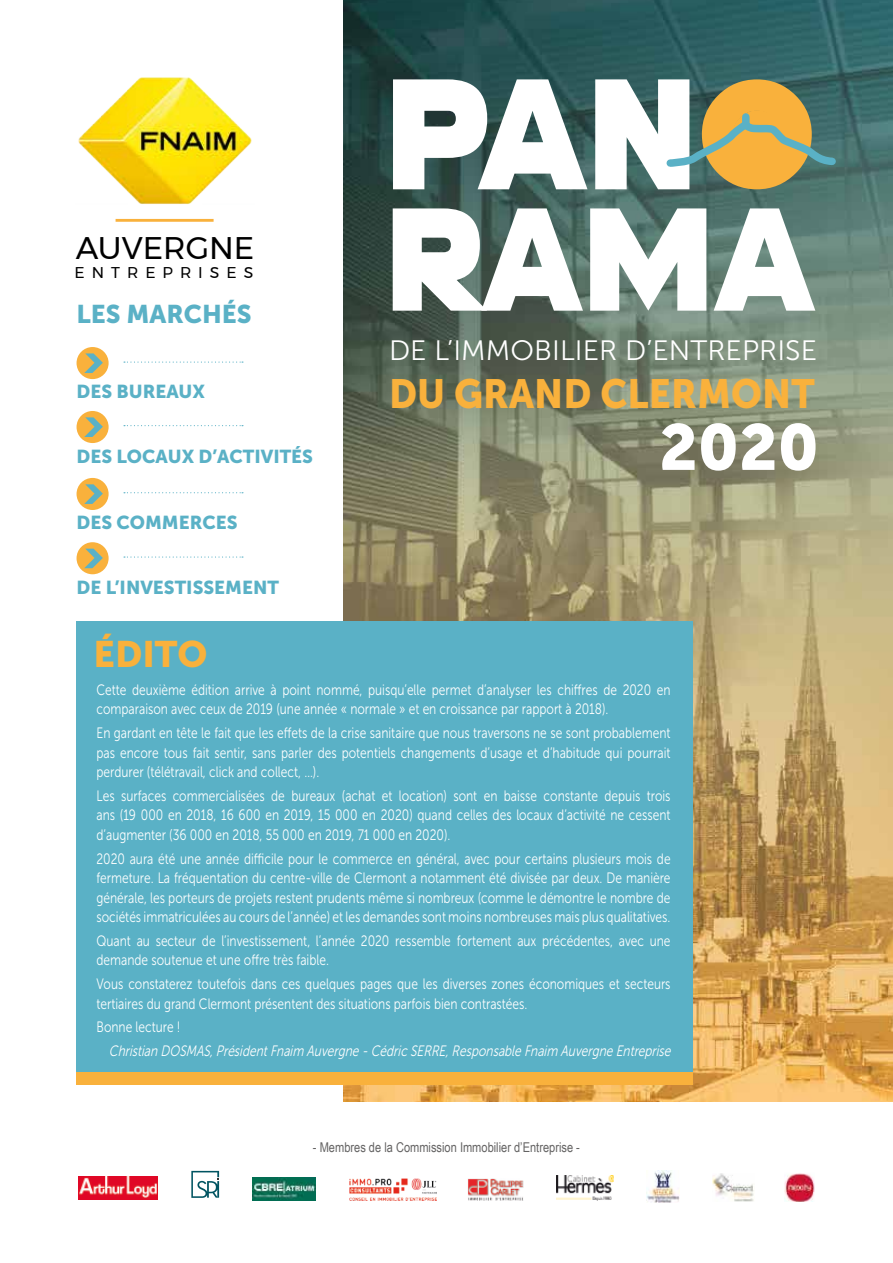
<style>
.page{position:relative;width:893px;height:1263px;background:#fff}
.page>*{position:absolute;margin:0;border:0;box-sizing:border-box;transform-origin:0 0}
.t1{font:160.8px "Modern Machine";color:#fff}
.t2{font:149.55px "Modern Machine";color:#fff}
.t3{font:64.35px "Museo Sans 900";color:#fff}
.t4{font:40.5px "Museo Sans 900";letter-spacing:.005em;color:#f9b13c;scale:.93 1}
.t5{font:36.6px "Museo Sans 900";color:#f9b13c}
.t6{font:31.2px "Montserrat";color:#000}
.t7{font:28.05px "Museo Sans 300";letter-spacing:.005em;color:#fff}
.t8{font:25.5px "Museo Sans 900";color:#5ab1c6}
.t9{font:18.6px "Museo Sans 900";color:#5ab1c6}
.t10{font:15.6px "Montserrat";letter-spacing:.45em;color:#000}
.t11{font:15px/19.5px "Museo Sans 300";color:#fff;scale:.8 1}
.t12{font:italic 15px "Museo Sans 300";color:#fff;scale:.8 1}
.t13{font:13.5px "Arial Narrow";color:#646363}
.s1{color:#f9b13c}
</style>
<div class="page">
<img style="left:344px;top:0;width:549px;height:1101px">
<svg style="left:732px;top:110px;width:51px;height:51px"></svg>
<div style="left:77px;top:621px;width:616px;height:462px;background:#5ab1c6"></div>
<div style="left:77px;top:1072px;width:616px;height:13px;background:#f9b13c"></div>
<svg style="left:663px;top:114px;width:177px;height:57px;background:#5e7e6e"></svg>
<div style="left:742px;top:117px;width:8px;height:8px;background:#5ab1c6"></div>
<div style="left:77px;top:347px;width:32px;height:32px;background:#f9b13c;border-radius:50%"></div>
<svg style="left:84px;top:353px;width:19px;height:20px"></svg>
<svg style="left:124px;top:361px;width:119px;height:2px"></svg>
<div style="left:77px;top:478px;width:32px;height:32px;background:#f9b13c;border-radius:50%"></div>
<svg style="left:84px;top:484px;width:19px;height:20px"></svg>
<svg style="left:124px;top:492px;width:119px;height:1px"></svg>
<div style="left:77px;top:542px;width:32px;height:32px;background:#f9b13c;border-radius:50%"></div>
<svg style="left:84px;top:549px;width:19px;height:19px"></svg>
<svg style="left:124px;top:556px;width:119px;height:2px"></svg>
<div style="left:77px;top:411px;width:32px;height:32px;background:#f9b13c;border-radius:50%"></div>
<svg style="left:84px;top:417px;width:19px;height:20px"></svg>
<svg style="left:124px;top:425px;width:119px;height:1px"></svg>
<img style="left:78px;top:1176px;width:80px;height:24px">
<img style="left:253px;top:1177px;width:63px;height:23px">
<img style="left:556px;top:1176px;width:58px;height:24px">
<img style="left:712px;top:1173px;width:42px;height:28px">
<img style="left:349px;top:1179px;width:87px;height:21px">
<img style="left:646px;top:1170px;width:34px;height:33px">
<img style="left:784px;top:1173px;width:31px;height:28px">
<img style="left:468px;top:1179px;width:55px;height:21px">
<svg style="left:191px;top:1171px;width:28px;height:27px"></svg>
<img style="left:78px;top:77px;width:174px;height:127px">
<hr style="left:116px;top:219px;width:98px;height:3px;background:#f9b13c">
<hr style="left:0;top:0;width:1px;height:391px;background:#587774">
<h3 class="t6" style="left:76px;top:224px;width:180px">AUVERGNE</h3>
<p class="t10" style="left:75px;top:261px;width:180px">ENTREPRISES</p>
<h3 class="t8" style="left:77px;top:300px;width:177px">LES MARCHÉS</h3>
<p class="t9" style="left:77px;top:381px;width:130px">DES BUREAUX</p>
<p class="t9" style="left:77px;top:446px;width:238px">DES LOCAUX D’ACTIVITÉS</p>
<p class="t9" style="left:77px;top:512px;width:163px">DES COMMERCES</p>
<p class="t9" style="left:77px;top:576px;width:204px">DE L’INVESTISSEMENT</p>
<h3 class="t5" style="left:94px;top:634px;width:115px">ÉDITO</h3>
<h1 class="t1" style="left:389px;top:24px;width:428px">PAN<span class="s1">O</span></h1>
<h2 class="t2" style="left:389px;top:157px;width:431px">RAMA</h2>
<h3 class="t7" style="left:389px;top:335px;width:430px">DE L’IMMOBILIER D’ENTREPRISE</h3>
<h3 class="t4" style="left:389px;top:371px;width:459px">DU GRAND CLERMONT</h3>
<h3 class="t3" style="left:659px;top:411px;width:161px">2020</h3>
<p class="t11" style="left:97px;top:680px;width:719px">Cette deuxième édition arrive à point nommé, puisqu’elle permet d’analyser les chiffres de 2020 en comparaison avec ceux de 2019 (une année « normale » et en croissance par rapport à 2018).</p>
<p class="t11" style="left:97px;top:723px;width:719px;text-align:justify">En gardant en tête le fait que les effets de la crise sanitaire que nous traversons ne se sont probablement pas encore tous fait sentir, sans parler des potentiels changements d’usage et d’habitude qui pourrait perdurer (télétravail, click and collect, …).</p>
<p class="t11" style="left:97px;top:786px;width:719px;text-align:justify">Les surfaces commercialisées de bureaux (achat et location) sont en baisse constante depuis trois ans (19 000 en 2018, 16 600 en 2019, 15 000 en 2020) quand celles des locaux d’activité ne cessent d’augmenter (36 000 en 2018, 55 000 en 2019, 71 000 en 2020).</p>
<p class="t11" style="left:97px;top:849px;width:719px;text-align:justify">2020 aura été une année difficile pour le commerce en général, avec pour certains plusieurs mois de fermeture. La fréquentation du centre-ville de Clermont a notamment été divisée par deux. De manière générale, les porteurs de projets restent prudents même si nombreux (comme le démontre le nombre de sociétés immatriculées au cours de l’année) et les demandes sont moins nombreuses mais plus qualitatives.</p>
<p class="t11" style="left:97px;top:931px;width:719px">Quant au secteur de l’investissement, l’année 2020 ressemble fortement aux précédentes, avec une demande soutenue et une offre très faible.</p>
<p class="t11" style="left:97px;top:974px;width:719px">Vous constaterez toutefois dans ces quelques pages que les diverses zones économiques et secteurs tertiaires du grand Clermont présentent des situations parfois bien contrastées.</p>
<p class="t11" style="left:97px;top:1017px;width:107px">Bonne lecture !</p>
<p class="t12" style="left:109px;top:1043px;width:708px">Christian DOSMAS,PrésidentFnaim Auvergne -Cédric SERRE,Responsable Fnaim Auvergne Entreprise</p>
<p class="t13" style="left:313px;top:1137px;width:268px">- Membres de la Commission Immobilier d’Entreprise -</p>
</div>
